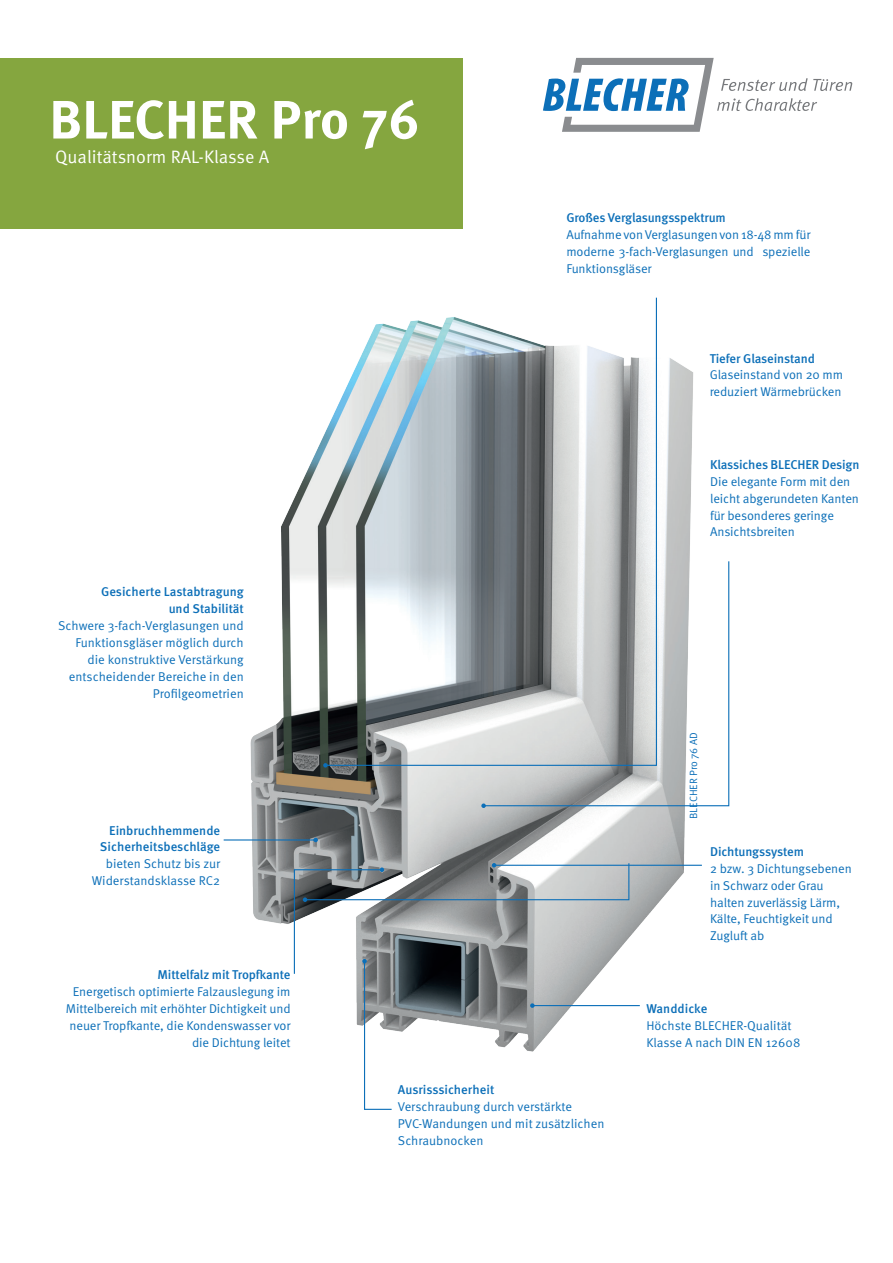
<style>
.page{position:relative;width:893px;height:1263px;background:#fff}
.page>*{position:absolute;margin:0;border:0;box-sizing:border-box;transform-origin:0 0}
.t1{font:700 54px "Meta OT";color:#fff}
.t2{font:18px "Meta OT Norm";color:#fff}
.t3{font:12.75px/17px "Meta OT Norm";letter-spacing:-.01em;color:#0c6fb8}
.t4{font:500 12.75px/17px "Meta OT";letter-spacing:-.01em;color:#0c6fb8;text-align:right}
.t5{font:10.5px "Meta OT Norm";color:#0c6fb8}
</style>
<div class="page">
<img style="left:223px;top:358px;width:479px;height:649px">
<div style="left:0;top:58px;width:462px;height:171px;background:#85a63f"></div>
<hr style="left:532px;top:1005px;width:108px;height:1px;background:#0c6fb8">
<hr style="left:224px;top:839px;width:92px;height:1px;background:#0c6fb8">
<svg style="left:313px;top:838px;width:5px;height:4px"></svg>
<hr style="left:494px;top:865px;width:208px;height:1px;background:#0c6fb8">
<svg style="left:324px;top:297px;width:333px;height:469px"></svg>
<svg style="left:323px;top:763px;width:5px;height:4px"></svg>
<svg style="left:482px;top:560px;width:248px;height:247px"></svg>
<svg style="left:481px;top:803px;width:5px;height:5px"></svg>
<svg style="left:293px;top:862px;width:337px;height:248px"></svg>
<svg style="left:543px;top:58px;width:309px;height:74px"></svg>
<h1 class="t1" style="left:49px;top:86px;width:372px">BLECHER Pro 76</h1>
<h2 class="t2" style="left:55px;top:146px;width:215px">Qualitätsnorm RAL-Klasse A</h2>
<p class="t4" style="left:101px;top:584px;width:144px">Gesicherte Lastabtragung und Stabilität</p>
<p class="t3" style="left:58px;top:617px;width:187px;text-align:right">Schwere 3-fach-Verglasungen und<br>Funktionsgläser möglich durch die konstruktive Verstärkung entscheidender Bereiche in den<br>Profilgeometrien</p>
<p class="t4" style="left:100px;top:822px;width:122px">Einbruchhemmende<br>Sicherheitsbeschläge</p>
<p class="t3" style="left:92px;top:856px;width:130px;text-align:right">bieten Schutz bis zur<br>Widerstandsklasse RC2</p>
<p class="t4" style="left:158px;top:966px;width:134px">Mittelfalz mit Tropfkante</p>
<p class="t3" style="left:66px;top:983px;width:226px;text-align:right">Energetisch optimierte Falzauslegung im Mittelbereich mit erhöhter Dichtigkeit und neuer Tropfkante, die Kondenswasser vor die Dichtung leitet</p>
<p class="t4" style="left:566px;top:210px;width:161px">Großes Verglasungsspektrum</p>
<p class="t3" style="left:566px;top:226px;width:246px;text-align:justify">Aufnahme von Verglasungen von 18-48 mm für moderne 3-fach-Verglasungen und spezielle Funktionsgläser</p>
<p class="t4" style="left:710px;top:350px;width:107px">Tiefer Glaseinstand</p>
<p class="t3" style="left:710px;top:367px;width:135px">Glaseinstand von 20 mm reduziert Wärmebrücken</p>
<p class="t4" style="left:710px;top:456px;width:151px">Klassiches BLECHER Design</p>
<p class="t3" style="left:710px;top:473px;width:150px">Die elegante Form mit den leicht abgerundeten Kanten für besonderes geringe<br>Ansichtsbreiten</p>
<p class="t5" style="left:687px;top:819px;width:88px;rotate:-90deg">BLECHER Pro 76 AD</p>
<p class="t4" style="left:710px;top:843px;width:95px">Dichtungssystem</p>
<p class="t3" style="left:710px;top:860px;width:143px">2 bzw. 3 Dichtungsebenen in Schwarz oder Grau halten zuverlässig Lärm,<br>Kälte, Feuchtigkeit und<br>Zugluft ab</p>
<p class="t4" style="left:646px;top:1000px;width:63px">Wanddicke</p>
<p class="t3" style="left:646px;top:1017px;width:155px">Höchste BLECHER-Qualität<br>Klasse A nach DIN EN 12608</p>
<p class="t4" style="left:398px;top:1081px;width:98px">Ausrisssicherheit</p>
<p class="t3" style="left:398px;top:1098px;width:208px">Verschraubung durch verstärkte<br>PVC-Wandungen und mit zusätzlichen<br>Schraubnocken</p>
</div>
